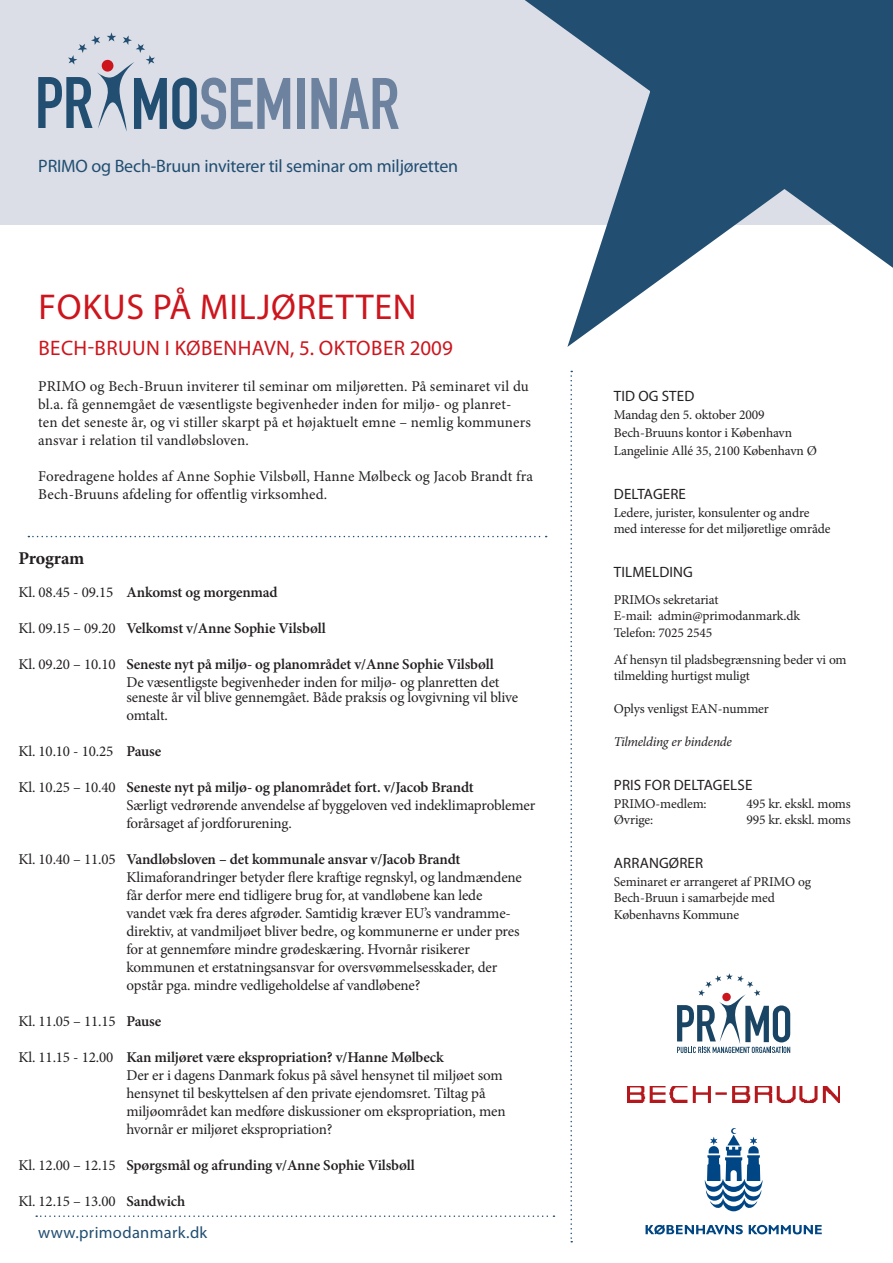
<style>
.page{position:relative;width:893px;height:1263px;background:#fff}
.page>*{position:absolute;margin:0;border:0;box-sizing:border-box;transform-origin:0 0}
.t1{font:36px "Myriad Pro";letter-spacing:.02em;color:#cd151d}
.t2{font:21px "Myriad Pro";letter-spacing:.02em;color:#cd151d}
.t3{font:18px "Myriad Pro";letter-spacing:-.01em;color:#214e71}
.t4{font:700 18px "Minion Pro";letter-spacing:-.01em;color:#231f20}
.t5{font:16.5px "Myriad Pro";color:#214e71}
.t6{font:15px/18px "Minion Pro";letter-spacing:-.01em;color:#231f20}
.t7{font:15px/18px "Minion Pro";letter-spacing:.01em;color:#231f20}
.t8{font:600 15px "Minion Pro";letter-spacing:-.01em;color:#231f20}
.t9{font:15px "Myriad Pro";letter-spacing:.01em;color:#231f20}
.t10{font:13.5px/18px "Minion Pro";letter-spacing:-.01em;color:#231f20}
.t11{font:italic 13.5px "Minion Pro";letter-spacing:-.015em;color:#231f20}
.s1{font-weight:400}
.s2{font-weight:600}
</style>
<div class="page">
<div style="left:0;top:0;width:893px;height:225px;background:#dbdee7"></div>
<svg style="left:38px;top:32px;width:252px;height:99px"></svg>
<div style="left:297px;top:78px;width:8px;height:51px;background:#6d829f"></div>
<svg style="left:311px;top:78px;width:88px;height:51px"></svg>
<svg style="left:525px;top:0;width:368px;height:347px"></svg>
<svg style="left:28px;top:536px;width:519px;height:1px"></svg>
<svg style="left:36px;top:1215px;width:518px;height:2px"></svg>
<svg style="left:677px;top:973px;width:113px;height:80px"></svg>
<img style="left:627px;top:1086px;width:213px;height:17px">
<svg style="left:570px;top:371px;width:2px;height:871px"></svg>
<svg style="left:749px;top:1225px;width:73px;height:9px"></svg>
<svg style="left:646px;top:1225px;width:97px;height:9px"></svg>
<svg style="left:705px;top:1128px;width:58px;height:83px"></svg>
<p class="t3" style="left:38px;top:155px;width:11px">PRIMO</p>
<p class="t3" style="left:91px;top:155px;width:368px">OG BECH-BRUUN INVITERER TIL SEMINAR OM MILJØRETTEN</p>
<p class="t1" style="left:39px;top:285px;width:379px">FOKUS PÅ MILJØRETTEN</p>
<p class="t2" style="left:38px;top:335px;width:82px">BECH-BRUUN</p>
<p class="t2" style="left:165px;top:335px;width:289px">I KØBENHAVN, 5. OKTOBER 2009</p>
<p class="t7" style="left:38px;top:377px;width:494px">PRIMO og Bech-Bruun inviterer til seminar om miljøretten. På seminaret vil du bl.a. få gennemgået de væsentligste begivenheder inden for miljø- og planret&shy;ten det seneste år, og vi stiller skarpt på et højaktuelt emne – nemlig kommuners ansvar i relation til vandløbsloven.</p>
<p class="t6" style="left:38px;top:467px;width:496px">Foredragene holdes af Anne Sophie Vilsbøll, Hanne Mølbeck og Jacob Brandt fra<br>Bech-Bruuns afdeling for offentlig virksomhed.</p>
<p class="t4" style="left:18px;top:545px;width:67px">Program</p>
<p class="t8" style="left:18px;top:583px;width:261px"><span class="s1">Kl. 08.45 - 09.15</span> Ankomst og morgenmad</p>
<p class="t8" style="left:18px;top:619px;width:309px"><span class="s1">Kl. 09.15 – 09.20</span> Velkomst v/Anne Sophie Vilsbøll</p>
<p class="t6" style="left:126px;top:655px;width:375px;text-indent:-108px">Kl. 09.20 – 10.10 <span class="s2">Seneste nyt på miljø- og planområdet v/Anne Sophie Vilsbøll<br></span>De væsentligste begivenheder inden for miljø- og planretten det</p>
<p class="t6" style="left:126px;top:688px;width:393px">seneste år vil blive gennemgået. Både praksis og lovgivning vil blive omtalt.</p>
<p class="t6" style="left:18px;top:742px;width:144px">Kl. 10.10 - 10.25 <span class="s2">Pause</span></p>
<p class="t6" style="left:126px;top:778px;width:410px;text-indent:-108px">Kl. 10.25 – 10.40 <span class="s2">Seneste nyt på miljø- og planområdet fort. v/Jacob Brandt<br></span>Særligt vedrørende anvendelse af byggeloven ved indeklimaproblemer forårsaget af jordforurening.</p>
<p class="t6" style="left:126px;top:850px;width:397px;text-indent:-108px">Kl. 10.40 – 11.05 <span class="s2">Vandløbsloven – det kommunale ansvar v/Jacob Brandt </span>Klimaforandringer betyder flere kraftige regnskyl, og landmændene får derfor mere end tidligere brug for, at vandløbene kan lede vandet væk fra deres afgrøder. Samtidig kræver EU’s vandramme&shy;direktiv, at vandmiljøet bliver bedre, og kommunerne er under pres for at gennemføre mindre grødeskæring. Hvornår risikerer kommunen et erstatningsansvar for oversvømmelsesskader, der opstår pga. mindre vedligeholdelse af vandløbene?</p>
<p class="t6" style="left:18px;top:1012px;width:144px">Kl. 11.05 – 11.15 <span class="s2">Pause</span></p>
<p class="t6" style="left:126px;top:1048px;width:381px;text-indent:-108px">Kl. 11.15 - 12.00 <span class="s2">Kan miljøret være ekspropriation? v/Hanne Mølbeck<br></span>Der er i dagens Danmark fokus på såvel hensynet til miljøet som hensynet til beskyttelsen af den private ejendomsret. Tiltag på miljøområdet kan medføre diskussioner om ekspropriation, men hvornår er miljøret ekspropriation?</p>
<p class="t8" style="left:18px;top:1156px;width:398px"><span class="s1">Kl. 12.00 – 12.15</span> Spørgsmål og afrunding v/Anne Sophie Vilsbøll</p>
<p class="t6" style="left:18px;top:1192px;width:168px">Kl. 12.15 – 13.00 <span class="s2">Sandwich</span></p>
<p class="t5" style="left:38px;top:1222px;width:171px">WWW.PRIMODANMARK.DK</p>
<p class="t9" style="left:614px;top:387px;width:82px">TID OG STED</p>
<p class="t10" style="left:614px;top:406px;width:152px">Mandag den 5. oktober 2009</p>
<p class="t10" style="left:614px;top:424px;width:205px">Bech-Bruuns kontor i København<br>Langelinie Allé 35, 2100 København Ø</p>
<p class="t9" style="left:614px;top:484px;width:74px">DELTAGERE</p>
<p class="t10" style="left:614px;top:503px;width:197px">Ledere, jurister, konsulenter og andre</p>
<p class="t10" style="left:614px;top:520px;width:218px">med interesse for det miljøretlige område</p>
<p class="t9" style="left:614px;top:562px;width:81px">TILMELDING</p>
<p class="t10" style="left:614px;top:590px;width:106px">PRIMOs sekretariat</p>
<p class="t10" style="left:614px;top:607px;width:188px">E-mail: admin@primodanmark.dk</p>
<p class="t10" style="left:614px;top:623px;width:100px">Telefon: 7025 2545</p>
<p class="t10" style="left:614px;top:651px;width:234px;line-height:16.5px">Af hensyn til pladsbegrænsning beder vi om tilmelding hurtigst muligt</p>
<p class="t10" style="left:614px;top:700px;width:157px">Oplys venligst EAN-nummer</p>
<p class="t11" style="left:614px;top:733px;width:120px">Tilmelding er bindende</p>
<p class="t9" style="left:614px;top:775px;width:140px">PRIS FOR DELTAGELSE</p>
<p class="t10" style="left:614px;top:794px;width:94px">PRIMO-medlem:</p>
<p class="t10" style="left:746px;top:794px;width:106px">495 kr. ekskl. moms</p>
<p class="t10" style="left:614px;top:811px;width:41px">Øvrige:</p>
<p class="t10" style="left:746px;top:811px;width:106px">995 kr. ekskl. moms</p>
<p class="t9" style="left:614px;top:853px;width:91px">ARRANGØRER</p>
<p class="t10" style="left:614px;top:872px;width:199px">Seminaret er arrangeret af PRIMO og</p>
<p class="t10" style="left:614px;top:889px;width:163px">Bech-Bruun i samarbejde med</p>
<p class="t10" style="left:614px;top:905px;width:127px">Københavns Kommune</p>
</div>
